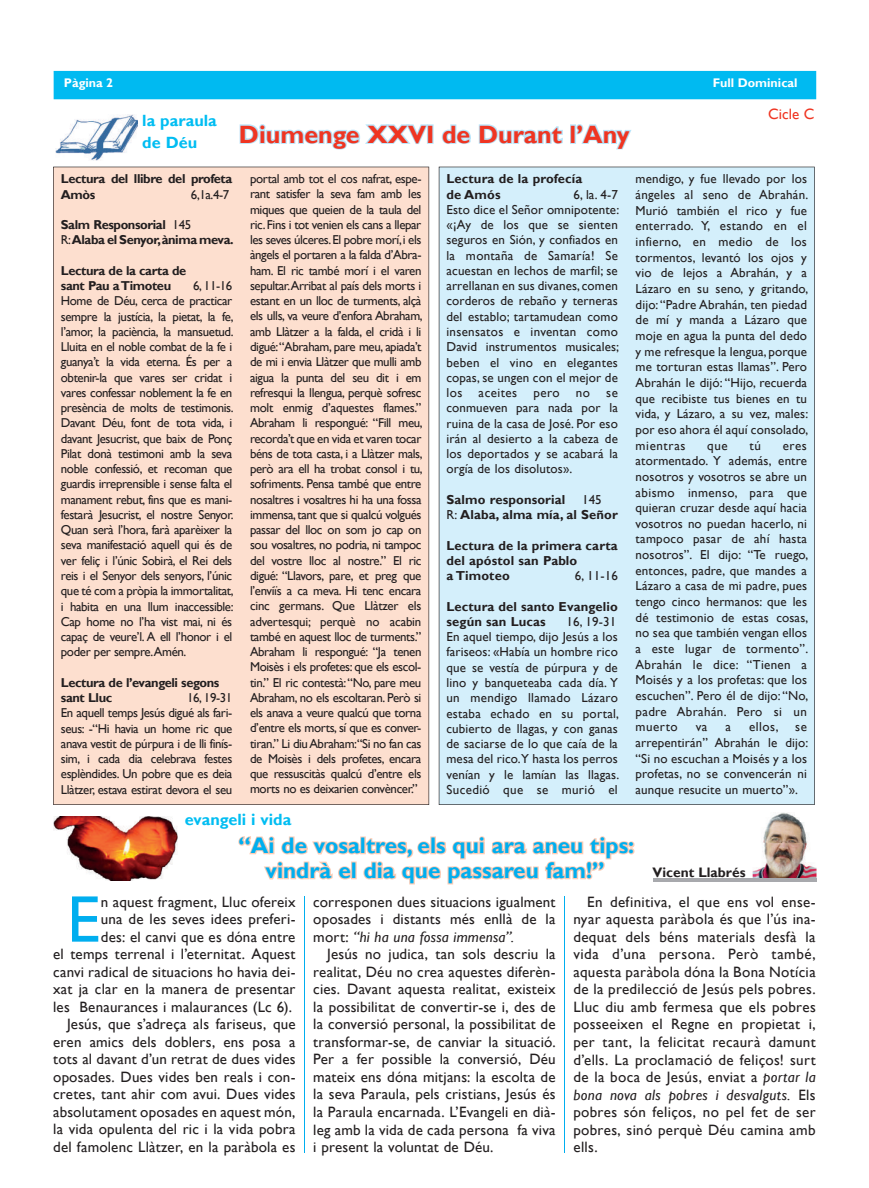
<style>
.page{position:relative;width:869px;height:1188px;background:#fff}
.page>*{position:absolute;margin:0;border:0;box-sizing:border-box;transform-origin:0 0}
.t1{font:66.25px "Gill Sans";color:#00aeef}
.t2{font:700 25px "Gill Sans";color:#ef3522}
.t3{font:700 22.5px/25px "Gill Sans";color:#00aeef;text-align:center}
.t4{font:700 16.25px/21.9px "Gill Sans";color:#01bdf2}
.t5{font:15px/17.5px "Gill Sans";letter-spacing:.015em;color:#231f20;text-align:justify}
.t6{font:15px "Gill Sans";color:#ef3522}
.t7{font:700 13.75px "Gill Sans";color:#231f20}
.t8{font:13px/15.6px "Gill Sans";letter-spacing:.01em;color:#231f20;text-align:justify}
.t9{font:700 13px/15.2px "Gill Sans";letter-spacing:.01em;color:#231f20}
.t10{font:12.88px/15.2px "Gill Sans";letter-spacing:-.03em;color:#231f20;text-align:justify}
.t11{font:700 12.88px/15.2px "Gill Sans";letter-spacing:-.03em;color:#231f20}
.t12{font:700 12.5px "Gill Sans";color:#fff}
.s1{font-weight:400}
.s2{font-style:italic}
</style>
<div class="page">
<div style="left:54px;top:71px;width:761px;height:28px;background:#00baf1"></div>
<svg style="left:239px;top:124px;width:187px;height:26px"></svg>
<div style="left:426px;top:124px;width:7px;height:20px;border:2px solid #b9e5fa"></div>
<svg style="left:441px;top:124px;width:30px;height:20px"></svg>
<svg style="left:478px;top:124px;width:85px;height:20px"></svg>
<div style="left:569px;top:124px;width:6px;height:20px;border:2px solid #b9e5fa"></div>
<svg style="left:574px;top:124px;width:58px;height:26px"></svg>
<img style="left:55px;top:115px;width:82px;height:46px">
<hr style="left:303px;top:896px;width:1px;height:256px;background:#00aeef">
<hr style="left:563px;top:896px;width:1px;height:256px;background:#00aeef">
<div style="left:53px;top:167px;width:376px;height:637px;background:#fddfcf"></div>
<div style="left:438px;top:167px;width:376px;height:637px;background:#d4effb"></div>
<svg style="left:238px;top:836px;width:397px;height:49px"></svg>
<img style="left:53px;top:816px;width:125px;height:63px">
<img style="left:752px;top:812px;width:64px;height:66px">
<hr style="left:652px;top:878px;width:164px;height:4px;background:#a8a9ad">
<p class="t12" style="left:64px;top:75px;width:51px">Pàgina 2</p>
<p class="t12" style="left:712px;top:75px;width:86px">Full Dominical</p>
<p class="t4" style="left:142px;top:110px;width:76px">la paraula de Déu</p>
<h2 class="t2" style="left:239px;top:119px;width:392px">Diumenge XXVI de Durant l’Any</h2>
<p class="t6" style="left:767px;top:105px;width:48px">Cicle C</p>
<p class="t11" style="left:61px;top:172px;width:173px">Lectura del llibre del profeta<br>Amòs</p>
<p class="t10" style="left:191px;top:187px;width:40px">6,1a.4-7</p>
<p class="t11" style="left:61px;top:217px;width:174px">Salm Responsorial <span class="s1">145<br>R:</span>Alaba el Senyor,ànima meva.</p>
<p class="t11" style="left:61px;top:263px;width:127px">Lectura de la carta de sant Pau a Timoteu</p>
<p class="t10" style="left:61px;top:278px;width:174px;text-indent:132px">6, 11-16<br>Home de Déu, cerca de practicar sempre la justícia, la pietat, la fe, l’amor, la paciència, la mansuetud.<br>Lluita en el noble combat de la fe i guanya’t la vida eterna. És per a obtenir-la que vares ser cridat i vares confessar noblement la fe en presència de molts de testimonis.<br>Davant Déu, font de tota vida, i davant Jesucrist, que baix de Ponç Pilat donà testimoni amb la seva noble confessió, et recoman que guardis irreprensible i sense falta el manament rebut, fins que es mani&shy;festarà Jesucrist, el nostre Senyor.<br>Quan serà l’hora, farà aparèixer la seva manifestació aquell qui és de ver feliç i l’únic Sobirà, el Rei dels reis i el Senyor dels senyors, l’únic que té com a pròpia la immortalitat, i habita en una llum inaccessible:<br>Cap home no l’ha vist mai, ni és capaç de veure’l. A ell l’honor i el poder per sempre.Amén.</p>
<p class="t11" style="left:61px;top:675px;width:160px">Lectura de l’evangeli segons sant Lluc</p>
<p class="t10" style="left:61px;top:690px;width:173px;text-indent:126px">16, 19-31<br>En aquell temps Jesús digué als fari&shy;seus: -“Hi havia un home ric que anava vestit de púrpura i de lli finís&shy;sim, i cada dia celebrava festes esplèndides. Un pobre que es deia Llàtzer, estava estirat devora el seu</p>
<p class="t10" style="left:250px;top:171px;width:174px">portal amb tot el cos nafrat, espe&shy;rant satisfer la seva fam amb les miques que queien de la taula del ric. Fins i tot venien els cans a llepar les seves úlceres. El pobre morí, i els àngels el portaren a la falda d’Abra&shy;ham. El ric també morí i el varen sepultar.Arribat al país dels morts i estant en un lloc de turments, alçà els ulls, va veure d’enfora Abraham, amb Llàtzer a la falda, el cridà i li digué:“Abraham, pare meu, apiada’t de mi i envia Llàtzer que mulli amb aigua la punta del seu dit i em refresqui la llengua, perquè sofresc molt enmig d’aquestes flames.” Abraham li respongué: “Fill meu, recorda’t que en vida et varen tocar béns de tota casta, i a Llàtzer mals, però ara ell ha trobat consol i tu, sofriments. Pensa també que entre nosaltres i vosaltres hi ha una fossa immensa, tant que si qualcú volgués passar del lloc on som jo cap on sou vosaltres, no podria, ni tampoc del vostre lloc al nostre.” El ric digué: “Llavors, pare, et preg que l’enviïs a ca meva. Hi tenc encara cinc germans. Que Llàtzer els advertesqui; perquè no acabin també en aquest lloc de turments.” Abraham li respongué: “Ja tenen Moisès i els profetes: que els escol&shy;tin.” El ric contestà: “No, pare meu Abraham, no els escoltaran. Però si els anava a veure qualcú que torna d’entre els morts, sí que es conver&shy;tiran.” Li diu Abraham:“Si no fan cas de Moisès i dels profetes, encara que ressuscitàs qualcú d’entre els morts no es deixarien convèncer.”</p>
<p class="t9" style="left:446px;top:172px;width:137px">Lectura de la profecía de Amós</p>
<p class="t8" style="left:446px;top:187px;width:174px;line-height:15.2px;text-indent:127px">6, la. 4-7<br>Esto dice el Señor omnipotente: «¡Ay de los que se sienten seguros en Sión, y confiados en la montaña de Samaría! Se acuestan en lechos de marfil; se arrellanan en sus divanes, comen corderos de rebaño y terneras del establo; tartamudean como insensatos e inventan como David instrumentos musicales; beben el vino en elegantes copas, se ungen con el mejor de los aceites pero no se conmueven para nada por la ruina de la casa de José. Por eso irán al desierto a la cabeza de los deportados y se acabará la orgía de los disolutos».</p>
<p class="t9" style="left:446px;top:492px;width:120px">Salmo responsorial</p>
<p class="t9" style="left:446px;top:492px;width:173px;text-indent:135px"><span class="s1">145<br>R:</span> Alaba, alma mía, al Señor</p>
<p class="t9" style="left:446px;top:538px;width:173px">Lectura de la primera carta del apóstol san Pablo<br>a Timoteo</p>
<p class="t8" style="left:574px;top:568px;width:45px">6, 11-16</p>
<p class="t9" style="left:446px;top:599px;width:173px">Lectura del santo Evangelio según san Lucas</p>
<p class="t8" style="left:446px;top:614px;width:174px;line-height:15.2px;text-align:left;text-indent:120px">16, 19-31<br>En aquel tiempo, dijo Jesús a los fariseos: «Había un hombre rico que se vestía de púrpura y de lino y banqueteaba cada día. Y un mendigo llamado Lázaro estaba echado en su portal, cubierto de llagas, y con ganas de saciarse de lo que caía de la mesa del rico.Y hasta los perros venían y le lamían las llagas.<br>Sucedió que se murió el</p>
<p class="t4" style="left:185px;top:808px;width:108px">evangeli i vida</p>
<p class="t8" style="left:635px;top:171px;width:174px">mendigo, y fue llevado por los ángeles al seno de Abrahán.<br>Murió también el rico y fue enterrado. Y, estando en el infierno, en medio de los tormentos, levantó los ojos y vio de lejos a Abrahán, y a Lázaro en su seno, y gritando, dijo: “Padre Abrahán, ten piedad de mí y manda a Lázaro que moje en agua la punta del dedo y me refresque la lengua, porque me torturan estas llamas”. Pero Abrahán le dijó: “Hijo, recuerda que recibiste tus bienes en tu vida, y Lázaro, a su vez, males: por eso ahora él aquí consolado, mientras</p>
<p class="t8" style="left:707px;top:437px;width:22px">que</p>
<p class="t8" style="left:749px;top:437px;width:13px">tú</p>
<p class="t8" style="left:635px;top:437px;width:174px;text-indent:147px">eres atormentado. Y además, entre nosotros y vosotros se abre un abismo inmenso, para que quieran cruzar desde aquí hacia vosotros no puedan hacerlo, ni tampoco pasar de ahí hasta nosotros”. El dijo: “Te ruego, entonces, padre, que mandes a Lázaro a casa de mi padre, pues tengo cinco hermanos: que les dé testimonio de estas cosas, no sea que también vengan ellos a este lugar de tormento”.<br>Abrahán le dice: “Tienen a Moisés y a los profetas: que los escuchen”. Pero él de dijo: “No, padre Abrahán. Pero si un muerto</p>
<p class="t8" style="left:695px;top:719px;width:13px">va</p>
<p class="t8" style="left:725px;top:719px;width:7px">a</p>
<p class="t8" style="left:748px;top:719px;width:31px">ellos,</p>
<p class="t8" style="left:635px;top:719px;width:174px;text-indent:160px">se arrepentirán” Abrahán le dijo: “Si no escuchan a Moisés y a los profetas, no se convencerán ni aunque resucite un muerto”».</p>
<h3 class="t3" style="left:238px;top:833px;width:397px">“Ai de vosaltres, els qui ara aneu tips: vindrà el dia que passareu fam!”</h3>
<p class="t7" style="left:652px;top:864px;width:94px">Vicent Llabrés</p>
<p class="t5" style="left:53px;top:892px;width:244px;text-align:right">n aquest fragment, Lluc ofereix<br>una de les seves idees preferi-<br>des: el canvi que es dóna entre<br>el temps terrenal i l’eternitat. Aquest canvi radical de situacions ho havia dei&shy;xat ja clar en la manera de presentar les Benaurances i malaurances (Lc 6).<br>Jesús, que s’adreça als fariseus, que eren amics dels doblers, ens posa a tots al davant d’un retrat de dues vides oposades. Dues vides ben reals i con&shy;cretes, tant ahir com avui. Dues vides absolutament oposades en aquest món, la vida opulenta del ric i la vida pobra del famolenc Llàtzer, en la paràbola es</p>
<p class="t5" style="left:313px;top:892px;width:244px">corresponen dues situacions igualment oposades i distants més enllà de la mort: <span class="s2">“hi ha una fossa immensa”.</span></p>
<h1 class="t1" style="left:67px;top:880px;width:35px">E</h1>
<p class="t5" style="left:313px;top:945px;width:244px;text-indent:14px">Jesús no judica, tan sols descriu la realitat, Déu no crea aquestes diferèn&shy;cies. Davant aquesta realitat, existeix la possibilitat de convertir-se i, des de la conversió personal, la possibilitat de transformar-se, de canviar la situació.<br>Per a fer possible la conversió, Déu mateix ens dóna mitjans: la escolta de la seva Paraula, pels cristians, Jesús és la Paraula encarnada. L’Evangeli en dià&shy;leg amb la vida de cada persona fa viva i present la voluntat de Déu.</p>
<p class="t5" style="left:573px;top:893px;width:244px;text-indent:14px">En definitiva, el que ens vol ense&shy;nyar aquesta paràbola és que l’ús ina&shy;dequat dels béns materials desfà la vida d’una persona. Però també, aquesta paràbola dóna la Bona Notícia de la predilecció de Jesús pels pobres.<br>Lluc diu amb fermesa que els pobres posseeixen el Regne en propietat i, per tant, la felicitat recaurà damunt d’ells. La proclamació de feliços! surt de la boca de Jesús, enviat a <span class="s2">portar la bona nova als pobres i desvalguts.</span> Els pobres són feliços, no pel fet de ser pobres, sinó perquè Déu camina amb ells.</p>
</div>
